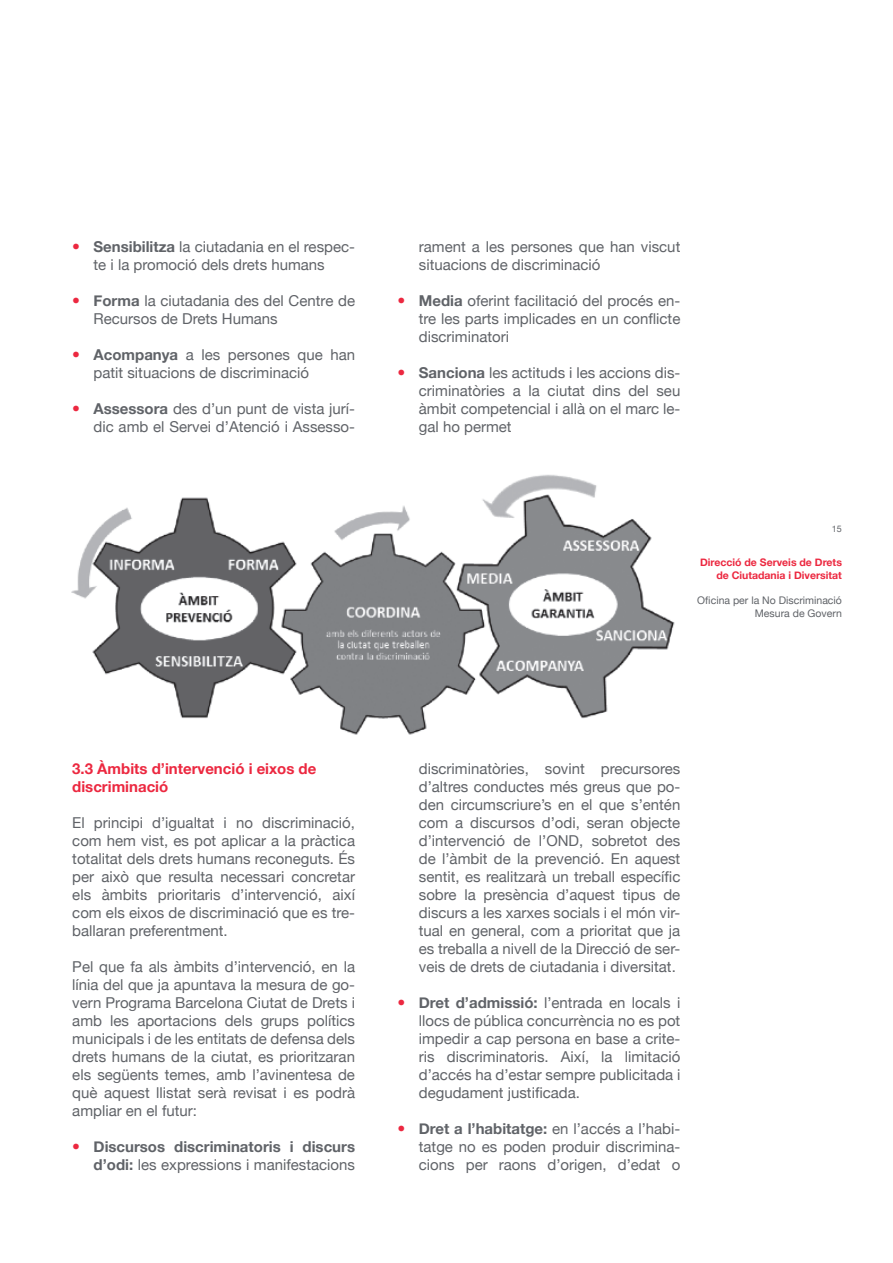
<style>
.page{position:relative;width:893px;height:1263px;background:#fff}
.page>*{position:absolute;margin:0;border:0;box-sizing:border-box;transform-origin:0 0}
.t1{font:15px/18px "Helvetica Neue";color:#606368;text-align:justify}
.t2{font:700 15px/18px "Helvetica Neue";color:#606368;text-align:right}
.t3{font:700 15px/18px "Helvetica Neue";color:#ec2840}
.t4{font:700 10.5px/12.6px "Helvetica Neue";color:#ec2840;text-align:right}
.t5{font:10.5px/12.6px "Helvetica Neue";color:#606368;text-align:right}
.t6{font:9px "Helvetica Neue";color:#606368}
.s1{font-size:15.75px;color:#ec2840}
.s2{font-weight:700}
.s3{font-weight:400;font-size:15.75px;color:#ec2840}
.s4{font-weight:400}
</style>
<div class="page">
<img style="left:71px;top:474px;width:604px;height:261px">
<p class="t1" style="left:94px;top:237px;width:263px;text-indent:-21px"><span class="s1">•</span> <span class="s2">Sensibilitza</span> la ciutadania en el respec&shy;te i la promoció dels drets humans</p>
<p class="t1" style="left:94px;top:291px;width:263px;text-indent:-21px"><span class="s1">•</span> <span class="s2">Forma</span> la ciutadania des del Centre de<br>Recursos de Drets Humans</p>
<p class="t1" style="left:94px;top:345px;width:263px;text-indent:-21px"><span class="s1">•</span> <span class="s2">Acompanya</span> a les persones que han patit situacions de discriminació</p>
<p class="t1" style="left:72px;top:399px;width:284px;text-align:right"><span class="s1">•</span> <span class="s2">Assessora</span> des d’un punt de vista jurí&shy;dic amb el Servei d’Atenció i Assesso-</p>
<p class="t1" style="left:419px;top:237px;width:263px">rament a les persones que han viscut situacions de discriminació</p>
<p class="t1" style="left:419px;top:291px;width:263px;text-indent:-21px"><span class="s1">•</span> <span class="s2">Media</span> oferint facilitació del procés en&shy;tre les parts implicades en un conflicte discriminatori</p>
<p class="t1" style="left:419px;top:363px;width:263px;text-indent:-21px"><span class="s1">•</span> <span class="s2">Sanciona</span> les actituds i les accions dis&shy;criminatòries a la ciutat dins del seu àmbit competencial i allà on el marc le&shy;gal ho permet</p>
<p class="t6" style="left:832px;top:523px;width:12px">15</p>
<p class="t4" style="left:700px;top:556px;width:143px">Direcció de Serveis de Drets de Ciutadania i Diversitat</p>
<p class="t5" style="left:697px;top:594px;width:146px">Oficina per la No Discriminació<br>Mesura de Govern</p>
<p class="t3" style="left:72px;top:759px;width:246px">3.3 Àmbits d’intervenció i eixos de discriminació</p>
<p class="t1" style="left:72px;top:813px;width:284px">El principi d’igualtat i no discriminació, com hem vist, es pot aplicar a la pràctica totalitat dels drets humans reconeguts. És per això que resulta necessari concretar els àmbits prioritaris d’intervenció, així com els eixos de discriminació que es tre&shy;ballaran preferentment.</p>
<p class="t1" style="left:72px;top:957px;width:284px">Pel que fa als àmbits d’intervenció, en la línia del que ja apuntava la mesura de go&shy;vern Programa Barcelona Ciutat de Drets i amb les aportacions dels grups polítics municipals i de les entitats de defensa dels drets humans de la ciutat, es prioritzaran els següents temes, amb l’avinentesa de què aquest llistat serà revisat i es podrà ampliar en el futur:</p>
<p class="t2" style="left:72px;top:1137px;width:284px"><span class="s3">•</span> Discursos discriminatoris i discurs d’odi: <span class="s4">les expressions i manifestacions</span></p>
<p class="t1" style="left:419px;top:759px;width:263px">discriminatòries, sovint precursores d’altres conductes més greus que po&shy;den circumscriure’s en el que s’entén com a discursos d’odi, seran objecte d’intervenció de l’OND, sobretot des de l’àmbit de la prevenció. En aquest sentit, es realitzarà un treball específic sobre la presència d’aquest tipus de discurs a les xarxes socials i el món vir&shy;tual en general, com a prioritat que ja es treballa a nivell de la Direcció de ser&shy;veis de drets de ciutadania i diversitat.</p>
<p class="t1" style="left:419px;top:993px;width:263px;text-indent:-21px"><span class="s1">•</span> <span class="s2">Dret d’admissió:</span> l’entrada en locals i llocs de pública concurrència no es pot impedir a cap persona en base a crite&shy;ris discriminatoris. Així, la limitació d’accés ha d’estar sempre publicitada i degudament justificada.</p>
<p class="t1" style="left:419px;top:1119px;width:263px;text-indent:-21px"><span class="s1">•</span> <span class="s2">Dret a l’habitatge:</span> en l’accés a l’habi&shy;tatge no es poden produir discrimina&shy;cions per raons d’origen, d’edat o</p>
</div>
